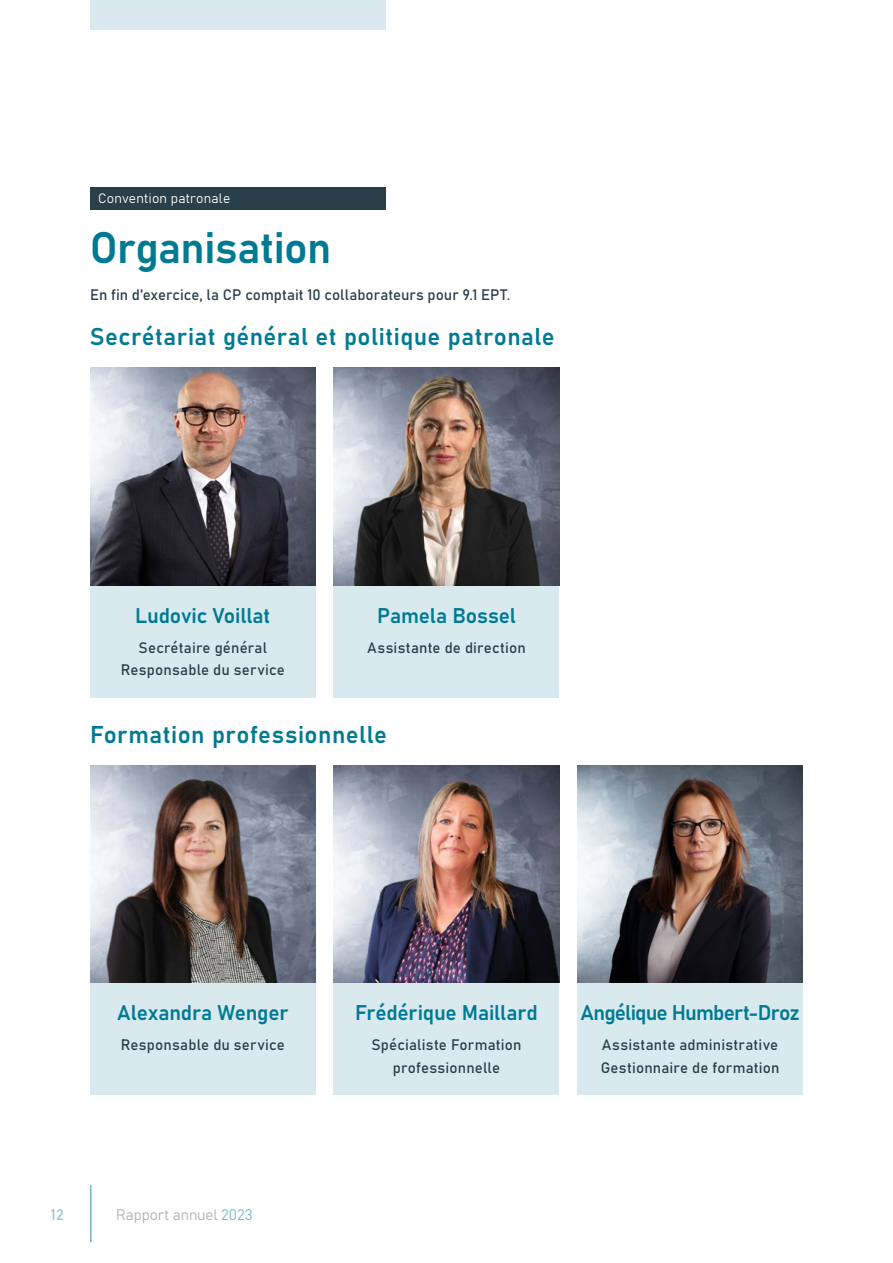
<style>
.page{position:relative;width:893px;height:1263px;background:#fff}
.page>*{position:absolute;margin:0;border:0;box-sizing:border-box;transform-origin:0 0}
.t1{font:43.5px "Bahnschrift";letter-spacing:-.015em;color:#007a93}
.t2{font:24px "Bahnschrift";letter-spacing:.02em;color:#007a93}
.t3{font:21px "Bahnschrift";letter-spacing:-.01em;color:#007a93}
.t4{font:21px "Bahnschrift";letter-spacing:-.04em;color:#007a93}
.t5{font:15px/22.5px "Bahnschrift";letter-spacing:.01em;color:#293f49;text-align:center}
.t6{font:15px "Bahnschrift";letter-spacing:-.01em;color:#b3b2b2}
.t7{font:15px "Bahnschrift";color:#95c6d3}
.t8{font:13.5px "Bahnschrift";letter-spacing:.015em;color:#fff}
.s1{color:#78b8c8}
</style>
<div class="page">
<hr style="left:90px;top:1185px;width:2px;height:57px;background:#78b8c8">
<div style="left:90px;top:0;width:296px;height:30px;background:#d9eaef"></div>
<div style="left:90px;top:585px;width:226px;height:113px;background:#d9eaef"></div>
<div style="left:334px;top:585px;width:225px;height:113px;background:#d9eaef"></div>
<img style="left:90px;top:368px;width:226px;height:217px">
<img style="left:334px;top:368px;width:225px;height:217px">
<div style="left:90px;top:983px;width:226px;height:112px;background:#d9eaef"></div>
<div style="left:334px;top:983px;width:225px;height:112px;background:#d9eaef"></div>
<img style="left:90px;top:765px;width:226px;height:218px">
<img style="left:334px;top:765px;width:225px;height:218px">
<div style="left:577px;top:983px;width:226px;height:112px;background:#d9eaef"></div>
<img style="left:577px;top:765px;width:226px;height:218px">
<div style="left:90px;top:188px;width:296px;height:22px;background:#293f49"></div>
<p class="t8" style="left:98px;top:188px;width:134px">Convention patronale</p>
<h1 class="t1" style="left:90px;top:214px;width:243px">Organisation</h1>
<p class="t5" style="left:90px;top:282px;width:422px">En fin d’exercice, la CP comptait 10 collaborateurs pour 9.1 EPT.</p>
<h2 class="t2" style="left:90px;top:318px;width:467px">Secrétariat général et politique patronale</h2>
<h3 class="t3" style="left:135px;top:599px;width:137px">Ludovic Voillat</h3>
<p class="t5" style="left:121px;top:635px;width:166px">Secrétaire général<br>Responsable du service</p>
<h3 class="t3" style="left:377px;top:599px;width:140px">Pamela Bossel</h3>
<p class="t5" style="left:367px;top:635px;width:160px">Assistante de direction</p>
<h2 class="t2" style="left:90px;top:716px;width:299px">Formation professionnelle</h2>
<h3 class="t3" style="left:117px;top:997px;width:173px">Alexandra Wenger</h3>
<p class="t5" style="left:121px;top:1032px;width:166px">Responsable du service</p>
<p class="t7" style="left:51px;top:1203px;width:14px">12</p>
<p class="t6" style="left:116px;top:1203px;width:138px">Rapport annuel <span class="s1">2023</span></p>
<h3 class="t3" style="left:355px;top:997px;width:184px">Frédérique Maillard</h3>
<p class="t5" style="left:371px;top:1032px;width:152px">Spécialiste Formation professionnelle</p>
<h3 class="t4" style="left:580px;top:997px;width:221px">Angélique Humbert-Droz</h3>
<p class="t5" style="left:601px;top:1032px;width:180px;text-align:left">Assistante administrative<br>Gestionnaire de formation</p>
</div>
